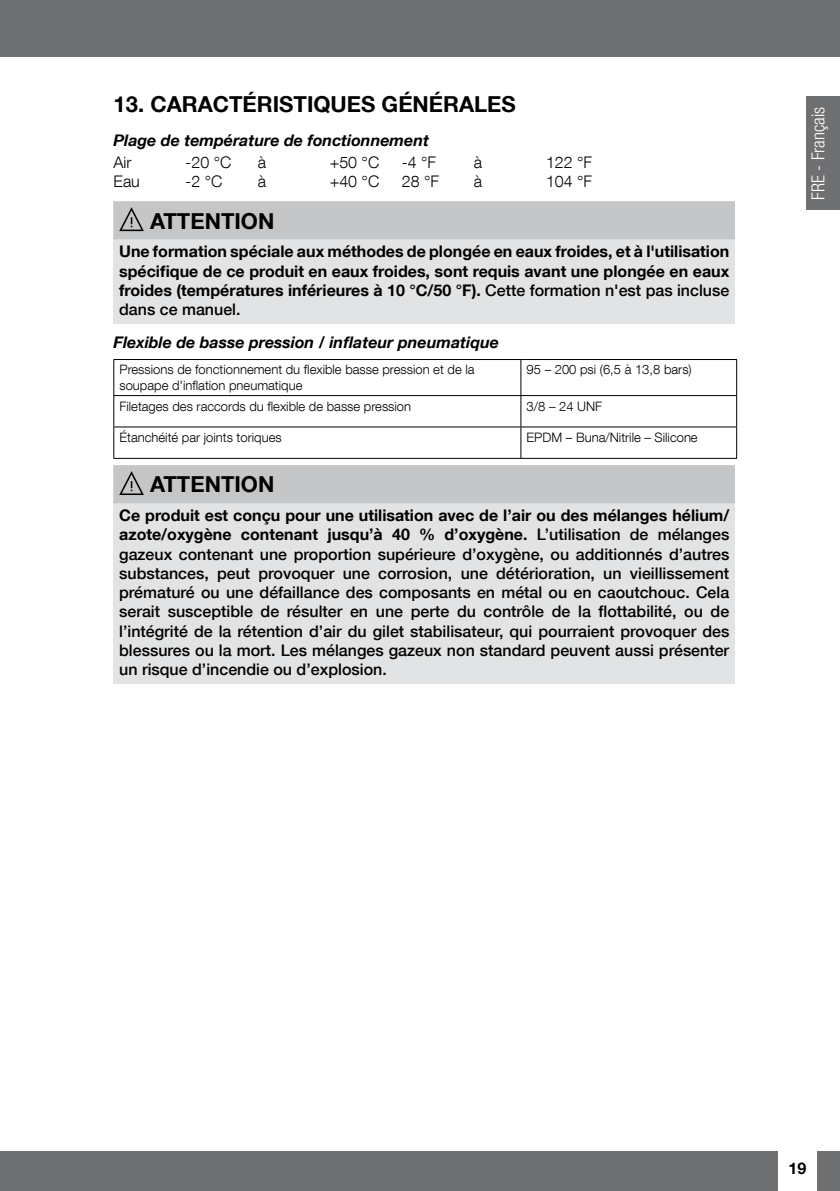
<style>
.page{position:relative;width:840px;height:1191px;background:#fff}
.page>*{position:absolute;margin:0;border:0;box-sizing:border-box;transform-origin:0 0}
.t1{font:700 22px "Helvetica Neue LT Com";color:#000}
.t2{font:300 condensed 18px "Helvetica Neue LT Com";color:#fff}
.t3{font:500 16px/19.2px "Helvetica Neue LT Com";color:#000;text-align:justify}
.t4{font:700 16px/19.2px "Helvetica Neue LT Com";color:#000;text-align:justify}
.t5{font:italic 700 16px "Helvetica Neue LT Com";color:#000}
.t6{font:300 16px "Helvetica Neue LT Com";color:#000}
.t7{font:300 13px/15.6px "Helvetica Neue LT Com";color:#000}
.s1{font-weight:500}
.s2{font-weight:700}
</style>
<div class="page">
<div style="left:0;top:0;width:839px;height:57px;background:#6f7072"></div>
<div style="left:0;top:1151px;width:777px;height:40px;background:#6f7072"></div>
<div style="left:816px;top:1151px;width:23px;height:40px;background:#6f7072"></div>
<div style="left:805px;top:96px;width:34px;height:114px;background:#6f7072"></div>
<div style="left:113px;top:201px;width:621px;height:122px;background:#e2e3e4"></div>
<div style="left:113px;top:201px;width:621px;height:38px;background:#c5c6c8"></div>
<svg style="left:119px;top:207px;width:25px;height:24px"></svg>
<hr style="left:113px;top:359px;width:407px;height:1px;background:#000">
<hr style="left:113px;top:360px;width:1px;height:35px;background:#000">
<hr style="left:520px;top:359px;width:216px;height:1px;background:#000">
<hr style="left:520px;top:360px;width:1px;height:35px;background:#000">
<hr style="left:736px;top:360px;width:1px;height:35px;background:#000">
<hr style="left:113px;top:395px;width:407px;height:1px;background:#000">
<hr style="left:113px;top:396px;width:1px;height:31px;background:#000">
<hr style="left:520px;top:395px;width:216px;height:1px;background:#000">
<hr style="left:520px;top:396px;width:1px;height:31px;background:#000">
<hr style="left:736px;top:396px;width:1px;height:31px;background:#000">
<hr style="left:113px;top:426px;width:407px;height:1px;background:#000">
<hr style="left:113px;top:427px;width:1px;height:31px;background:#000">
<hr style="left:520px;top:426px;width:216px;height:1px;background:#000">
<hr style="left:520px;top:427px;width:1px;height:31px;background:#000">
<hr style="left:736px;top:427px;width:1px;height:31px;background:#000">
<hr style="left:113px;top:458px;width:407px;height:1px;background:#000">
<hr style="left:520px;top:458px;width:216px;height:1px;background:#000">
<div style="left:113px;top:465px;width:621px;height:218px;background:#e2e3e4"></div>
<div style="left:113px;top:465px;width:621px;height:38px;background:#c5c6c8"></div>
<svg style="left:119px;top:471px;width:25px;height:24px"></svg>
<h1 class="t1" style="left:113px;top:96px;width:403px">13. CARACTÉRISTIQUES GÉNÉRALES</h1>
<p class="t5" style="left:113px;top:134px;width:317px">Plage de température de fonctionnement</p>
<p class="t6" style="left:113px;top:152px;width:20px">Air</p>
<p class="t6" style="left:185px;top:152px;width:47px">-20 °C</p>
<p class="t6" style="left:257px;top:152px;width:10px">à</p>
<p class="t6" style="left:329px;top:152px;width:51px">+50 °C</p>
<p class="t6" style="left:401px;top:152px;width:36px">-4 °F</p>
<p class="t6" style="left:473px;top:152px;width:10px">à</p>
<p class="t6" style="left:545px;top:152px;width:48px">122 °F</p>
<p class="t6" style="left:113px;top:171px;width:28px">Eau</p>
<p class="t6" style="left:185px;top:171px;width:38px">-2 °C</p>
<p class="t6" style="left:257px;top:171px;width:10px">à</p>
<p class="t6" style="left:329px;top:171px;width:51px">+40 °C</p>
<p class="t6" style="left:401px;top:171px;width:39px">28 °F</p>
<p class="t6" style="left:473px;top:171px;width:10px">à</p>
<p class="t6" style="left:545px;top:171px;width:48px">104 °F</p>
<h1 class="t1" style="left:150px;top:212px;width:126px">ATTENTION</h1>
<p class="t4" style="left:119px;top:242px;width:611px">Une formation spéciale aux méthodes de plongée en eaux froides, et à l'utilisation spécifique de ce produit en eaux froides, sont requis avant une plongée en eaux froides (températures inférieures à 10 °C/50 °F). <span class="s1">Cette formation n'est pas incluse dans ce manuel.</span></p>
<p class="t5" style="left:113px;top:332px;width:387px">Flexible de basse pression / inflateur pneumatique</p>
<p class="t7" style="left:119px;top:362px;width:356px">Pressions de fonctionnement du flexible basse pression et de la soupape d'inflation pneumatique</p>
<p class="t7" style="left:526px;top:362px;width:166px">95 – 200 psi (6,5 à 13,8 bars)</p>
<p class="t7" style="left:119px;top:398px;width:293px">Filetages des raccords du flexible de basse pression</p>
<p class="t7" style="left:526px;top:398px;width:77px">3/8 – 24 UNF</p>
<p class="t7" style="left:119px;top:429px;width:164px">Étanchéité par joints toriques</p>
<p class="t7" style="left:526px;top:429px;width:172px">EPDM – Buna/Nitrile – Silicone</p>
<h1 class="t1" style="left:150px;top:476px;width:126px">ATTENTION</h1>
<p class="t3" style="left:119px;top:507px;width:611px"><span class="s2">Ce produit est conçu pour une utilisation avec de l’air ou des mélanges hélium/ azote/oxygène contenant jusqu’à 40 % d’oxygène.</span> L’utilisation de mélanges gazeux contenant une proportion supérieure d’oxygène, ou additionnés d’autres substances, peut provoquer une corrosion, une détérioration, un vieillissement prématuré ou une défaillance des composants en métal ou en caoutchouc. Cela serait susceptible de résulter en une perte du contrôle de la flottabilité, ou de l’intégrité de la rétention d’air du gilet stabilisateur, qui pourraient provoquer des blessures ou la mort. Les mélanges gazeux non standard peuvent aussi présenter un risque d’incendie ou d’explosion.</p>
<p class="t2" style="left:811px;top:200px;width:94px;rotate:-90deg">FRE - Français</p>
<p class="t4" style="left:788px;top:1160px;width:19px">19</p>
</div>
